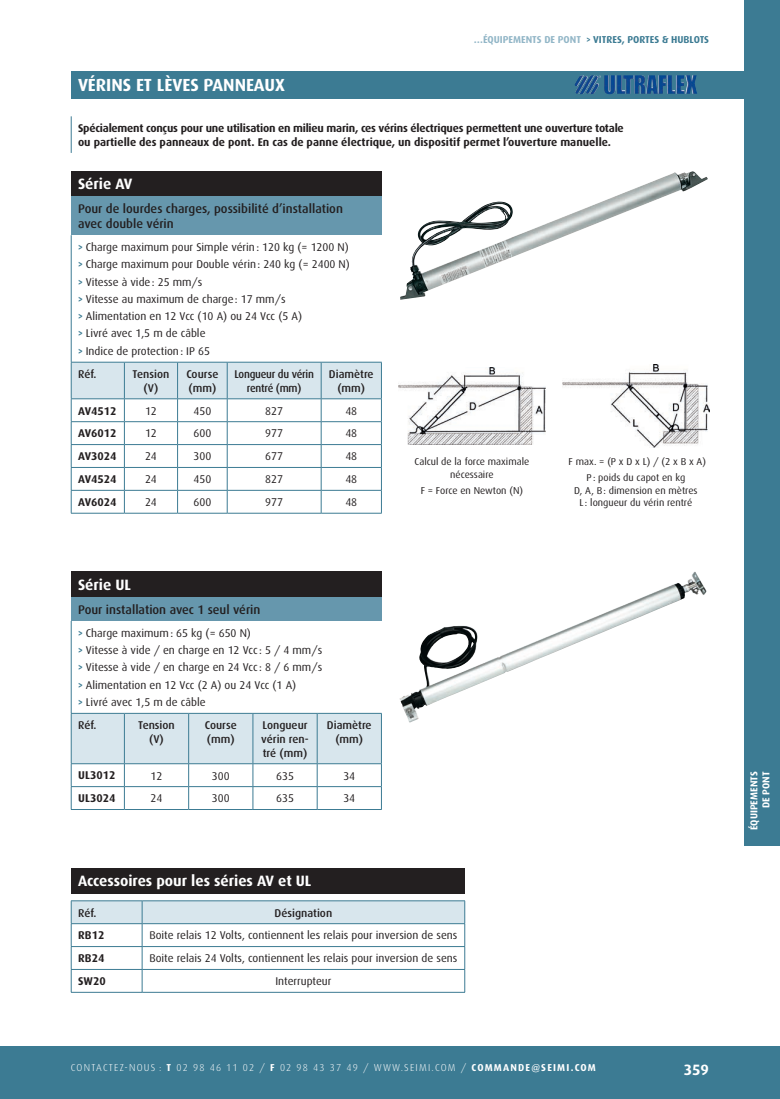
<style>
.page{position:relative;width:780px;height:1099px;background:#fff}
.page>*{position:absolute;margin:0;border:0;box-sizing:border-box;transform-origin:0 0}
._2_TITRE_THÈME{font:700 17.5px "Dax";color:#fff}
._3_TITRE_PRODUIT{font:700 15px "Dax";color:#fff}
._3_SOUS_TITRE_PRODUI{font:500 12.5px/15px "Dax";color:#231f20}
._4_TEXTE_COURANT{font:11.25px "Dax";color:#231f20}
._4_TEXTE_COURANT-2{font:700 11.25px/13.8px "Dax";letter-spacing:-.02em;color:#231f20}
._4_TEXTE_COURANT-3{font:500 11.25px/13.8px "Dax";color:#231f20;text-align:center}
._4_TEXTE_COURANT-4{font:700 11.25px "Dax";color:#231f20}
._4_TEXTE_COURANT-5{font:500 11.25px/13.8px "Dax";letter-spacing:-.02em;color:#231f20;text-align:center;scale:.94 1}
._4_TEXTE_COURANT-6{font:10px/12.5px "Dax";color:#231f20;text-align:center}
.t1{font:300 10px "Dax";letter-spacing:.12em;color:#fff}
._0_TITRE_CHAPITRE_BI{font:700 10px "Dax";color:#3c7b93;scale:.75 1}
.t2{font:700 10px/12px "Dax";color:#fff;text-align:right}
.s1{color:#92b6c7}
.s2{font-weight:700;color:#3c7b93}
.s3{font-weight:700}
</style>
<div class="page">
<div style="left:0;top:1045px;width:780px;height:53px;background:#3c7b93"></div>
<div style="left:744px;top:0;width:36px;height:845px;background:#3c7b93"></div>
<div style="left:71px;top:71px;width:673px;height:28px;background:#3c7b93"></div>
<hr style="left:71px;top:116px;width:1px;height:37px;background:#3c7b93">
<img style="left:685px;top:75px;width:7px;height:19px">
<div style="left:71px;top:171px;width:310px;height:25px;background:#231f20"></div>
<div style="left:71px;top:196px;width:310px;height:39px;background:#6697ad"></div>
<hr style="left:71px;top:235px;width:1px;height:127px;background:#3c7b93">
<svg style="left:71px;top:362px;width:311px;height:151px"></svg>
<hr style="left:71px;top:513px;width:53px;height:1px;background:#3c7b93">
<hr style="left:124px;top:513px;width:53px;height:1px;background:#3c7b93">
<hr style="left:177px;top:513px;width:50px;height:1px;background:#3c7b93">
<hr style="left:227px;top:513px;width:94px;height:1px;background:#3c7b93">
<hr style="left:321px;top:513px;width:61px;height:1px;background:#3c7b93">
<img style="left:400px;top:171px;width:307px;height:129px">
<img style="left:399px;top:368px;width:146px;height:76px">
<img style="left:562px;top:365px;width:147px;height:82px">
<div style="left:71px;top:571px;width:310px;height:26px;background:#231f20"></div>
<div style="left:71px;top:597px;width:310px;height:24px;background:#6697ad"></div>
<hr style="left:71px;top:621px;width:1px;height:92px;background:#3c7b93">
<img style="left:399px;top:575px;width:295px;height:147px">
<svg style="left:71px;top:713px;width:311px;height:96px"></svg>
<hr style="left:71px;top:809px;width:53px;height:1px;background:#3c7b93">
<hr style="left:124px;top:809px;width:65px;height:1px;background:#3c7b93">
<hr style="left:189px;top:809px;width:64px;height:1px;background:#3c7b93">
<hr style="left:253px;top:809px;width:64px;height:1px;background:#3c7b93">
<hr style="left:317px;top:809px;width:65px;height:1px;background:#3c7b93">
<div style="left:71px;top:867px;width:393px;height:26px;background:#231f20"></div>
<svg style="left:71px;top:900px;width:394px;height:92px"></svg>
<hr style="left:71px;top:992px;width:71px;height:1px;background:#3c7b93">
<hr style="left:142px;top:992px;width:323px;height:1px;background:#3c7b93">
<p class="_0_TITRE_CHAPITRE_BI" style="left:473px;top:34px;width:315px"><span class="s1">…ÉQUIPEMENTS DE PONT</span> &gt; VITRES, PORTES &amp; HUBLOTS</p>
<p class="_2_TITRE_THÈME" style="left:78px;top:75px;width:208px">VÉRINS ET LÈVES PANNEAUX</p>
<p class="_4_TEXTE_COURANT-2" style="left:78px;top:121px;width:547px">Spécialement conçus pour une utilisation en milieu marin, ces vérins électriques permettent une ouverture totale ou partielle des panneaux de pont. En cas de panne électrique, un dispositif permet l’ouverture manuelle.</p>
<p class="_3_TITRE_PRODUIT" style="left:78px;top:176px;width:56px">Série AV</p>
<p class="_3_SOUS_TITRE_PRODUI" style="left:78px;top:201px;width:266px">Pour de lourdes charges, possibilité d’installation avec double vérin</p>
<p class="_4_TEXTE_COURANT" style="left:78px;top:241px;width:272px"><span class="s2">&gt;</span> Charge maximum pour Simple vérin: 120 kg (= 1200 N)</p>
<p class="_4_TEXTE_COURANT" style="left:78px;top:258px;width:273px"><span class="s2">&gt;</span> Charge maximum pour Double vérin: 240 kg (= 2400 N)</p>
<p class="_4_TEXTE_COURANT" style="left:78px;top:275px;width:126px"><span class="s2">&gt;</span> Vitesse à vide: 25 mm/s</p>
<p class="_4_TEXTE_COURANT" style="left:78px;top:293px;width:209px"><span class="s2">&gt;</span> Vitesse au maximum de charge: 17 mm/s</p>
<p class="_4_TEXTE_COURANT" style="left:78px;top:310px;width:226px"><span class="s2">&gt;</span> Alimentation en 12 Vcc (10 A) ou 24 Vcc (5 A)</p>
<p class="_4_TEXTE_COURANT" style="left:78px;top:327px;width:129px"><span class="s2">&gt;</span> Livré avec 1,5 m de câble</p>
<p class="_4_TEXTE_COURANT" style="left:78px;top:344px;width:133px"><span class="s2">&gt;</span> Indice de protection: IP 65</p>
<p class="_4_TEXTE_COURANT-3" style="left:78px;top:367px;width:20px">Réf.</p>
<p class="_4_TEXTE_COURANT-3" style="left:133px;top:367px;width:38px">Tension (V)</p>
<p class="_4_TEXTE_COURANT-3" style="left:186px;top:367px;width:33px;text-align:left">Course (mm)</p>
<p class="_4_TEXTE_COURANT-5" style="left:234px;top:367px;width:86px">Longueur du vérin rentré (mm)</p>
<p class="_4_TEXTE_COURANT-3" style="left:329px;top:367px;width:46px">Diamètre (mm)</p>
<p class="_4_TEXTE_COURANT-4" style="left:78px;top:404px;width:40px">AV4512</p>
<p class="_4_TEXTE_COURANT" style="left:145px;top:404px;width:13px">12</p>
<p class="_4_TEXTE_COURANT" style="left:193px;top:404px;width:19px">450</p>
<p class="_4_TEXTE_COURANT" style="left:265px;top:404px;width:19px">827</p>
<p class="_4_TEXTE_COURANT" style="left:345px;top:404px;width:13px">48</p>
<p class="_4_TEXTE_COURANT-4" style="left:78px;top:427px;width:40px">AV6012</p>
<p class="_4_TEXTE_COURANT" style="left:145px;top:427px;width:13px">12</p>
<p class="_4_TEXTE_COURANT" style="left:193px;top:427px;width:19px">600</p>
<p class="_4_TEXTE_COURANT" style="left:265px;top:427px;width:19px">977</p>
<p class="_4_TEXTE_COURANT" style="left:345px;top:427px;width:13px">48</p>
<p class="_4_TEXTE_COURANT-4" style="left:78px;top:450px;width:40px">AV3024</p>
<p class="_4_TEXTE_COURANT" style="left:145px;top:450px;width:13px">24</p>
<p class="_4_TEXTE_COURANT" style="left:193px;top:450px;width:19px">300</p>
<p class="_4_TEXTE_COURANT" style="left:265px;top:450px;width:19px">677</p>
<p class="_4_TEXTE_COURANT" style="left:345px;top:450px;width:13px">48</p>
<p class="_4_TEXTE_COURANT-4" style="left:78px;top:473px;width:40px">AV4524</p>
<p class="_4_TEXTE_COURANT" style="left:145px;top:473px;width:13px">24</p>
<p class="_4_TEXTE_COURANT" style="left:193px;top:473px;width:19px">450</p>
<p class="_4_TEXTE_COURANT" style="left:265px;top:473px;width:19px">827</p>
<p class="_4_TEXTE_COURANT" style="left:345px;top:473px;width:13px">48</p>
<p class="_4_TEXTE_COURANT-4" style="left:78px;top:496px;width:40px">AV6024</p>
<p class="_4_TEXTE_COURANT" style="left:145px;top:496px;width:13px">24</p>
<p class="_4_TEXTE_COURANT" style="left:193px;top:496px;width:19px">600</p>
<p class="_4_TEXTE_COURANT" style="left:265px;top:496px;width:19px">977</p>
<p class="_4_TEXTE_COURANT" style="left:345px;top:496px;width:13px">48</p>
<p class="_4_TEXTE_COURANT-6" style="left:568px;top:455px;width:139px">F max. = (P x D x L) / (2 x B x A)</p>
<p class="_4_TEXTE_COURANT-6" style="left:574px;top:472px;width:125px">P: poids du capot en kg<br>D, A, B: dimension en mètres<br>L : longueur du vérin rentré</p>
<p class="_4_TEXTE_COURANT-6" style="left:414px;top:455px;width:116px">Calcul de la force maximale nécessaire</p>
<p class="_4_TEXTE_COURANT-6" style="left:421px;top:484px;width:104px">F = Force en Newton (N)</p>
<p class="_3_TITRE_PRODUIT" style="left:78px;top:576px;width:55px">Série UL</p>
<p class="_3_SOUS_TITRE_PRODUI" style="left:78px;top:602px;width:184px">Pour installation avec 1 seul vérin</p>
<p class="_4_TEXTE_COURANT" style="left:78px;top:626px;width:174px"><span class="s2">&gt;</span> Charge maximum: 65 kg (= 650 N)</p>
<p class="_4_TEXTE_COURANT" style="left:78px;top:644px;width:246px"><span class="s2">&gt;</span> Vitesse à vide / en charge en 12 Vcc : 5 / 4 mm/s</p>
<p class="_4_TEXTE_COURANT" style="left:78px;top:661px;width:246px"><span class="s2">&gt;</span> Vitesse à vide / en charge en 24 Vcc : 8 / 6 mm/s</p>
<p class="_4_TEXTE_COURANT" style="left:78px;top:678px;width:220px"><span class="s2">&gt;</span> Alimentation en 12 Vcc (2 A) ou 24 Vcc (1 A)</p>
<p class="_4_TEXTE_COURANT" style="left:78px;top:695px;width:129px"><span class="s2">&gt;</span> Livré avec 1,5 m de câble</p>
<p class="_4_TEXTE_COURANT-3" style="left:78px;top:718px;width:20px">Réf.</p>
<p class="_4_TEXTE_COURANT-3" style="left:138px;top:718px;width:38px">Tension (V)</p>
<p class="_4_TEXTE_COURANT-3" style="left:205px;top:718px;width:33px;text-align:left">Course (mm)</p>
<p class="_4_TEXTE_COURANT-3" style="left:261px;top:718px;width:49px;text-align:justify">Longueur vérin ren&shy;tré (mm)</p>
<p class="_4_TEXTE_COURANT-3" style="left:327px;top:718px;width:46px">Diamètre (mm)</p>
<p class="_4_TEXTE_COURANT-4" style="left:78px;top:769px;width:39px">UL3012</p>
<p class="_4_TEXTE_COURANT" style="left:150px;top:769px;width:13px">12</p>
<p class="_4_TEXTE_COURANT" style="left:212px;top:769px;width:19px">300</p>
<p class="_4_TEXTE_COURANT" style="left:276px;top:769px;width:19px">635</p>
<p class="_4_TEXTE_COURANT" style="left:343px;top:769px;width:13px">34</p>
<p class="_4_TEXTE_COURANT-4" style="left:78px;top:792px;width:39px">UL3024</p>
<p class="_4_TEXTE_COURANT" style="left:151px;top:792px;width:13px">24</p>
<p class="_4_TEXTE_COURANT" style="left:212px;top:792px;width:19px">300</p>
<p class="_4_TEXTE_COURANT" style="left:276px;top:792px;width:19px">635</p>
<p class="_4_TEXTE_COURANT" style="left:343px;top:792px;width:13px">34</p>
<p class="_3_TITRE_PRODUIT" style="left:78px;top:872px;width:235px">Accessoires pour les séries AV et UL</p>
<p class="_4_TEXTE_COURANT-3" style="left:78px;top:905px;width:20px">Réf.</p>
<p class="_4_TEXTE_COURANT-3" style="left:274px;top:905px;width:59px">Désignation</p>
<p class="_4_TEXTE_COURANT-4" style="left:78px;top:929px;width:28px">RB12</p>
<p class="_4_TEXTE_COURANT" style="left:149px;top:929px;width:309px">Boite relais 12 Volts, contiennent les relais pour inversion de sens</p>
<p class="_4_TEXTE_COURANT-4" style="left:78px;top:952px;width:28px">RB24</p>
<p class="_4_TEXTE_COURANT" style="left:149px;top:952px;width:309px">Boite relais 24 Volts, contiennent les relais pour inversion de sens</p>
<p class="_4_TEXTE_COURANT-4" style="left:78px;top:974px;width:29px">SW20</p>
<p class="_4_TEXTE_COURANT" style="left:275px;top:975px;width:58px">Interrupteur</p>
<p class="t1" style="left:71px;top:1062px;width:526px">CONTACTEZ-NOUS : <span class="s3">T</span> 02 98 46 11 02 / <span class="s3">F</span> 02 98 43 37 49 / WWW.SEIMI.COM / <span class="s3">COMMANDE@SEIMI.COM</span></p>
<h2 class="_3_TITRE_PRODUIT" style="left:683px;top:1061px;width:27px">359</h2>
<p class="t2" style="left:748px;top:830px;width:60px;rotate:-90deg">ÉQUIPEMENTS<br>DE PONT</p>
</div>
